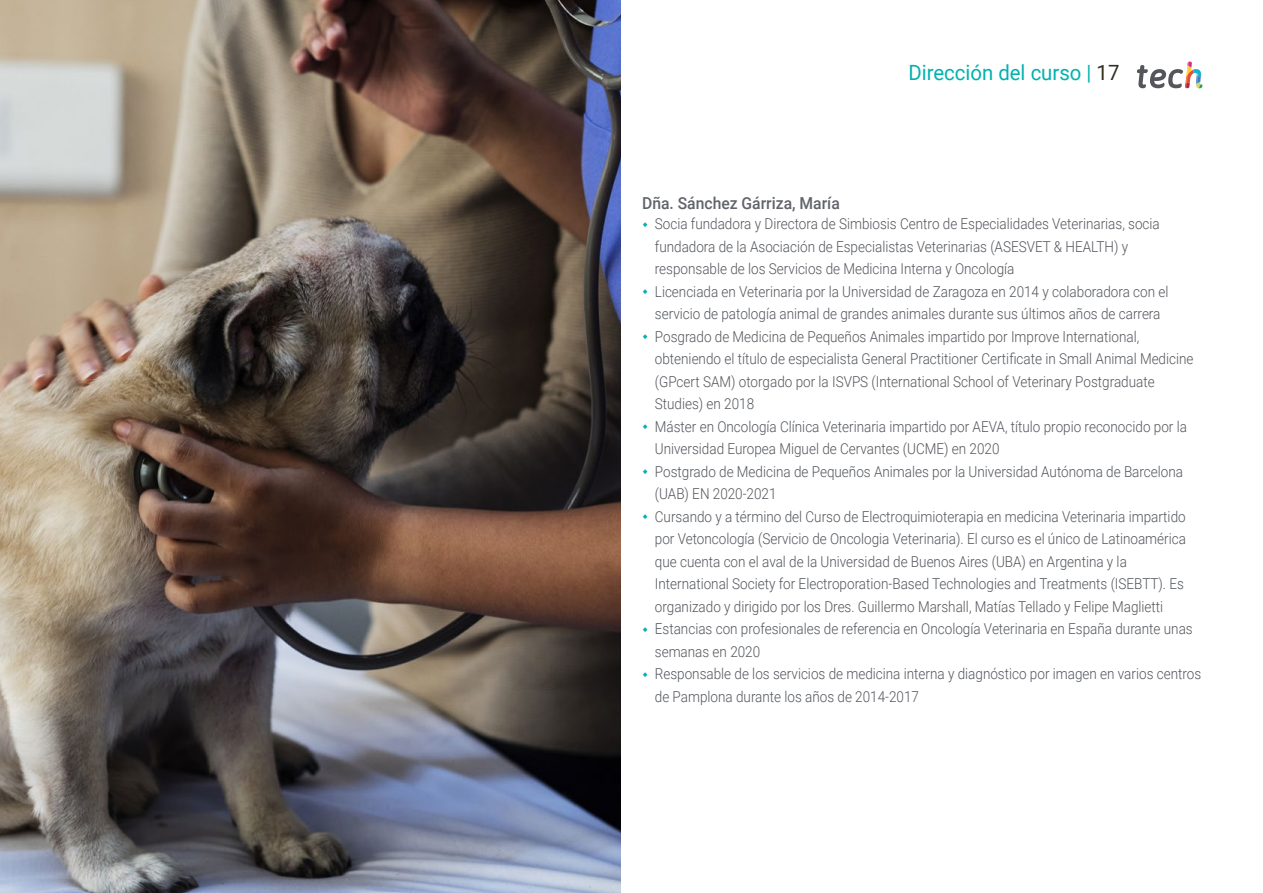
<style>
.page{position:relative;width:1263px;height:893px;background:#fff}
.page>*{position:absolute;margin:0;border:0;box-sizing:border-box;transform-origin:0 0}
.t1{font:21px "Roboto";color:#00b2af}
.t2{font:500 16.5px "Roboto";color:#61646a;scale:.95 1}
.t3{font:300 15px/22.5px "Roboto";color:#52555b;scale:.9 1}
.s1{color:#312e20}
</style>
<div class="page">
<img style="left:0;top:0;width:621px;height:893px">
<svg style="left:1137px;top:62px;width:65px;height:27px"></svg>
<h1 class="t1" style="left:908px;top:57px;width:213px">Dirección del curso | <span class="s1">17</span></h1>
<p class="t2" style="left:642px;top:192px;width:210px">Dña. Sánchez Gárriza, María</p>
<p class="t3" style="left:655px;top:212px;width:609px">Socia fundadora y Directora de Simbiosis Centro de Especialidades Veterinarias, socia fundadora de la Asociación de Especialistas Veterinarias (ASESVET &amp; HEALTH) y responsable de los Servicios de Medicina Interna y Oncología<br>Licenciada en Veterinaria por la Universidad de Zaragoza en 2014 y colaboradora con el servicio de patología animal de grandes animales durante sus últimos años de carrera Posgrado de Medicina de Pequeños Animales impartido por Improve International, obteniendo el título de especialista General Practitioner Certificate in Small Animal Medicine (GPcert SAM) otorgado por la ISVPS (International School of Veterinary Postgraduate Studies) en 2018<br>Máster en Oncología Clínica Veterinaria impartido por AEVA, título propio reconocido por la Universidad Europea Miguel de Cervantes (UCME) en 2020<br>Postgrado de Medicina de Pequeños Animales por la Universidad Autónoma de Barcelona (UAB) EN 2020-2021<br>Cursando y a término del Curso de Electroquimioterapia en medicina Veterinaria impartido por Vetoncología (Servicio de Oncologia Veterinaria). El curso es el único de Latinoamérica que cuenta con el aval de la Universidad de Buenos Aires (UBA) en Argentina y la International Society for Electroporation-Based Technologies and Treatments (ISEBTT). Es organizado y dirigido por los Dres. Guillermo Marshall, Matías Tellado y Felipe Maglietti Estancias con profesionales de referencia en Oncología Veterinaria en España durante unas semanas en 2020<br>Responsable de los servicios de medicina interna y diagnóstico por imagen en varios centros de Pamplona durante los años de 2014-2017</p>
</div>
